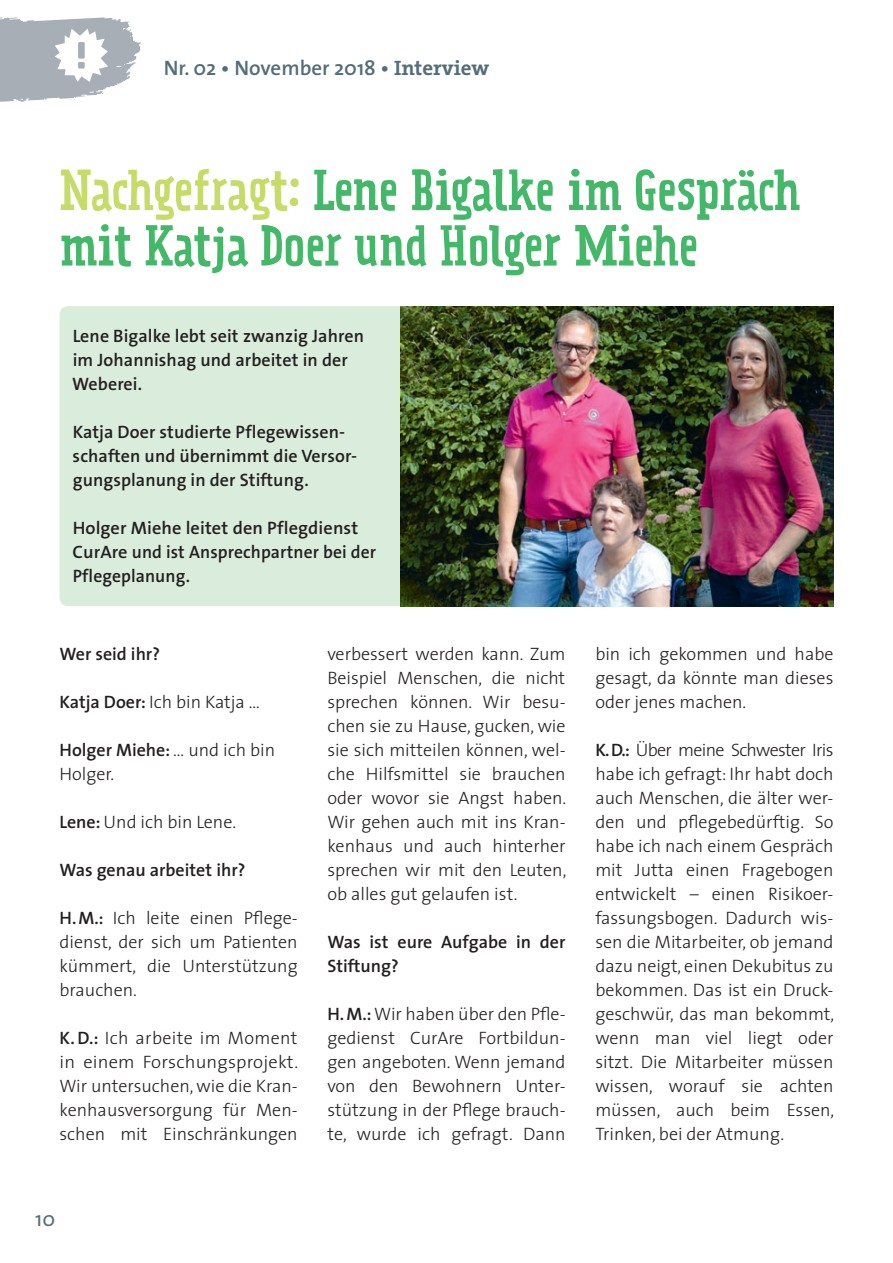
<style>
.page{position:relative;width:893px;height:1263px;background:#fff}
.page>*{position:absolute;margin:0;border:0;box-sizing:border-box;transform-origin:0 0}
.t1{font:51px/55.5px "Prater Serif OT";letter-spacing:-.015em;color:#44b869}
.t2{font:600 21px "The Sans";color:#546e79}
.t3{font:21px "The Sans";color:#546e79}
.t4{font:300 18px/24px "The Sans";color:#231f20;text-align:justify}
.t5{font:600 18px/24px "The Sans B6";letter-spacing:.005em;color:#231f20}
.t6{font:600 18px/24px "The Sans";color:#231f20}
.s1{font-family:"The Serif";font-weight:700}
.s2{color:#c7dc68}
.s3{font-weight:600}
</style>
<div class="page">
<svg style="left:0;top:17px;width:141px;height:85px"></svg>
<div style="left:60px;top:306px;width:379px;height:300px;background:#daecdb;border-radius:9px"></div>
<img style="left:401px;top:306px;width:432px;height:300px">
<p class="t2" style="left:164px;top:50px;width:327px">Nr. 02 • November 2018 • <span class="s1">Interview</span></p>
<h1 class="t1" style="left:60px;top:163px;width:742px"><span class="s2">Nachgefragt:</span> Lene Bigalke im Gespräch mit Katja Doer und Holger Miehe</h1>
<p class="t5" style="left:72px;top:325px;width:293px">Lene Bigalke lebt seit zwanzig Jahren im Johannishag und arbeitet in der<br>Weberei.</p>
<p class="t5" style="left:73px;top:421px;width:286px">Katja Doer studierte Pflegewissen&shy;schaften und übernimmt die Versor&shy;gungsplanung in der Stiftung.</p>
<p class="t5" style="left:72px;top:517px;width:305px">Holger Miehe leitet den Pflegdienst<br>CurAre und ist Ansprechpartner bei der<br>Pflegeplanung.</p>
<p class="t6" style="left:60px;top:641px;width:102px">Wer seid ihr?</p>
<p class="t4" style="left:60px;top:689px;width:202px"><span class="s3">Katja Doer:</span> Ich bin Katja …</p>
<p class="t4" style="left:60px;top:737px;width:217px"><span class="s3">Holger Miehe:</span> … und ich bin<br>Holger.</p>
<p class="t4" style="left:60px;top:809px;width:178px"><span class="s3">Lene:</span> Und ich bin Lene.</p>
<p class="t6" style="left:60px;top:857px;width:187px">Was genau arbeitet ihr?</p>
<p class="t4" style="left:60px;top:905px;width:240px"><span class="s3">H.M.:</span> Ich leite einen Pflege&shy;dienst, der sich um Patienten kümmert, die Unterstützung brauchen.</p>
<p class="t4" style="left:60px;top:1025px;width:240px"><span class="s3">K.D.:</span> Ich arbeite im Moment in einem Forschungsprojekt.<br>Wir untersuchen, wie die Kran&shy;kenhausversorgung für Men&shy;schen mit Einschränkungen</p>
<p class="t3" style="left:35px;top:1201px;width:21px">10</p>
<p class="t4" style="left:327px;top:641px;width:240px">verbessert werden kann. Zum Beispiel Menschen, die nicht sprechen können. Wir besu&shy;chen sie zu Hause, gucken, wie sie sich mitteilen können, wel&shy;che Hilfsmittel sie brauchen oder wovor sie Angst haben.<br>Wir gehen auch mit ins Kran&shy;kenhaus und auch hinterher sprechen wir mit den Leuten, ob alles gut gelaufen ist.</p>
<p class="t6" style="left:327px;top:929px;width:240px">Was ist eure Aufgabe in der<br>Stiftung?</p>
<p class="t4" style="left:327px;top:1001px;width:240px"><span class="s3">H.M.:</span> Wir haben über den Pfle&shy;gedienst CurAre Fortbildun&shy;gen angeboten. Wenn jemand von den Bewohnern Unter&shy;stützung in der Pflege brauch&shy;te, wurde ich gefragt. Dann</p>
<p class="t4" style="left:595px;top:641px;width:240px">bin ich gekommen und habe gesagt, da könnte man dieses oder jenes machen.</p>
<p class="t4" style="left:595px;top:737px;width:240px"><span class="s3">K.D.:</span> Über meine Schwester Iris habe ich gefragt: Ihr habt doch auch Menschen, die älter wer&shy;den und pflegebedürftig. So habe ich nach einem Gespräch mit Jutta einen Fragebogen entwickelt – einen Risikoer&shy;fassungsbogen. Dadurch wis&shy;sen die Mitarbeiter, ob jemand dazu neigt, einen Dekubitus zu bekommen. Das ist ein Druck&shy;geschwür, das man bekommt, wenn man viel liegt oder sitzt. Die Mitarbeiter müssen wissen, worauf sie achten müssen, auch beim Essen, Trinken, bei der Atmung.</p>
</div>
